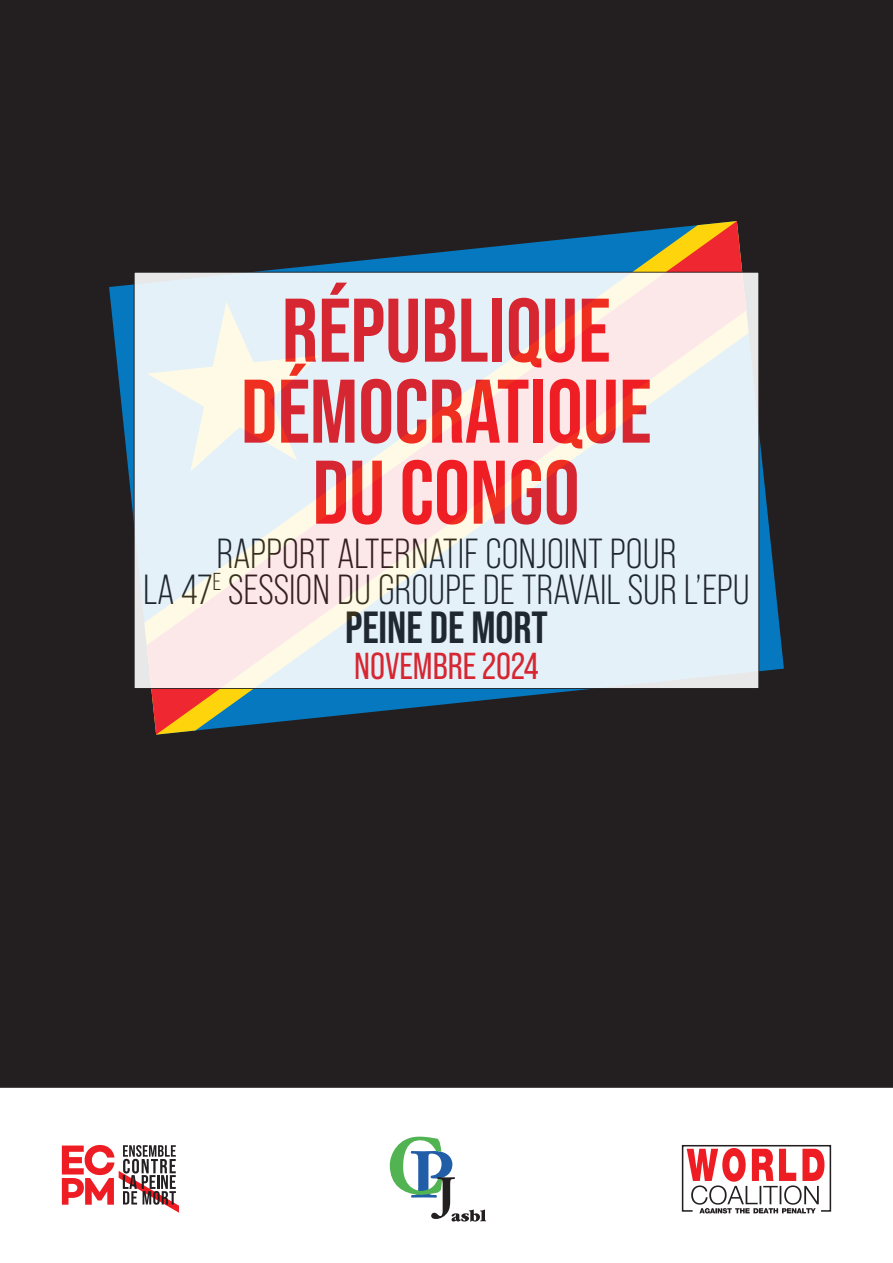
<style>
.page{position:relative;width:893px;height:1263px;background:#231f20}
.page>*{position:absolute;margin:0;border:0;box-sizing:border-box;transform-origin:0 0}
.t1{font:700 90px/81px "Bebas Neue Pro";color:#ee1d23;text-align:center}
.t2{font:700 45px "Bebas Neue Pro";color:#231f20}
.t3{font:42px/36px "Bebas Neue Pro";color:#231f20;text-align:center}
.t4{font:37.5px "Bebas Neue Pro";color:#ee1d23}
</style>
<div class="page">
<div style="left:0;top:1087px;width:893px;height:176px;background:#fff"></div>
<svg style="left:681px;top:1144px;width:151px;height:69px;background:#ddaaac"></svg>
<svg style="left:62px;top:1145px;width:117px;height:68px;background:#d39a9c"></svg>
<svg style="left:390px;top:1136px;width:96px;height:86px;background:#c5d7d2"></svg>
<svg style="left:109px;top:284px;width:675px;height:388px"></svg>
<svg style="left:151px;top:221px;width:592px;height:514px"></svg>
<svg style="left:136px;top:274px;width:621px;height:413px;background:#edf0f2"></svg>
<h1 class="t1" style="left:241px;top:289px;width:412px">RÉPUBLIQUE<br>DÉMOCRATIQUE<br>DU CONGO</h1>
<p class="t3" style="left:143px;top:536px;width:608px">RAPPORT ALTERNATIF CONJOINT POUR<br>LA 47<sup>E</sup> SESSION DU GROUPE DE TRAVAIL SUR L’EPU</p>
<p class="t2" style="left:345px;top:602px;width:204px">PEINE DE MORT</p>
<p class="t4" style="left:354px;top:645px;width:186px">NOVEMBRE 2024</p>
</div>
